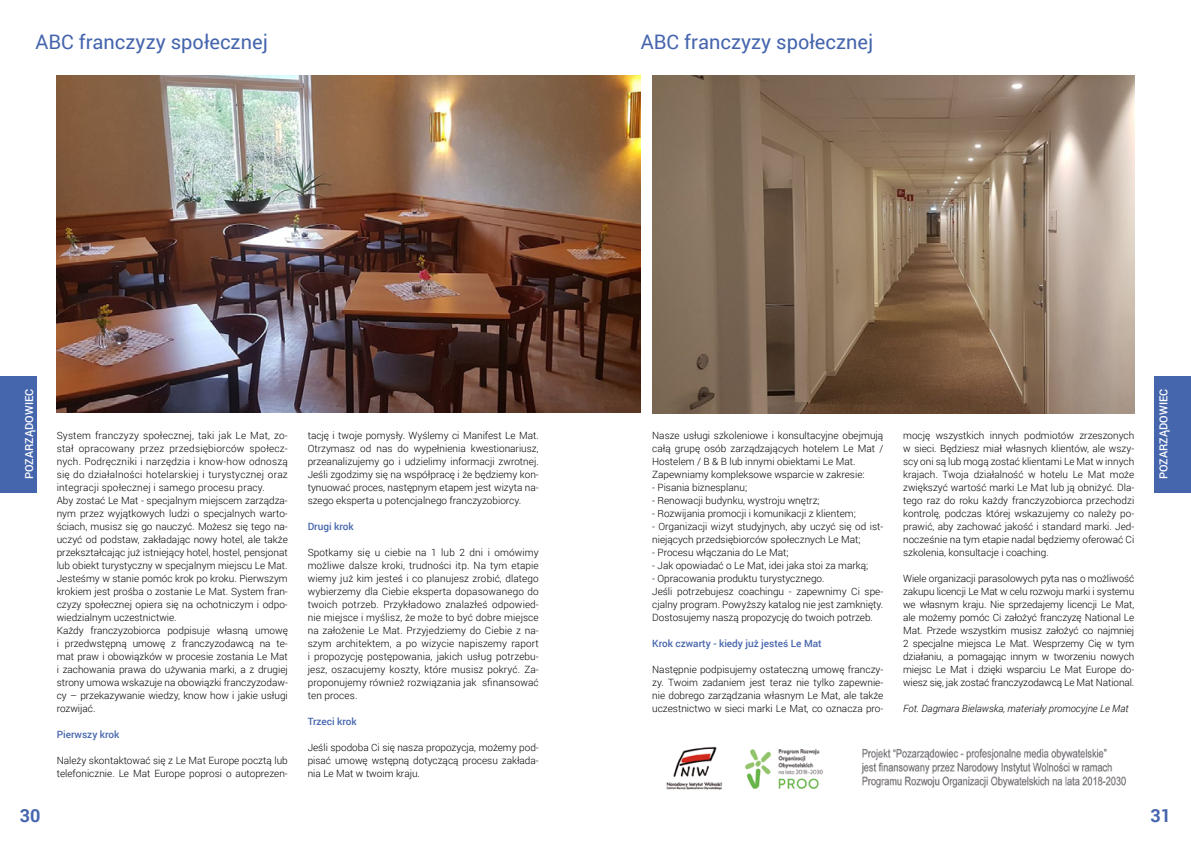
<style>
.page{position:relative;width:1191px;height:842px;background:#fff}
.page>*{position:absolute;margin:0;border:0;box-sizing:border-box;transform-origin:0 0}
.t1{font:20px "Roboto";color:#4565ad}
.t2{font:700 18px "Roboto";color:#4565ad}
.t3{font:500 11px "Roboto";color:#fff}
.t4{font:300 10px/13px "Roboto";color:#000;text-align:justify}
.t5{font:500 10px "Roboto";color:#4565ad}
.t6{font:italic 300 10px "Roboto";color:#000}
</style>
<div class="page">
<img style="left:666px;top:746px;width:460px;height:44px">
<img style="left:652px;top:75px;width:482px;height:338px">
<img style="left:57px;top:75px;width:584px;height:337px">
<div style="left:1154px;top:376px;width:37px;height:116px;background:#4565ad"></div>
<div style="left:0;top:376px;width:37px;height:116px;background:#4565ad"></div>
<h1 class="t1" style="left:35px;top:28px;width:234px">ABC franczyzy społecznej</h1>
<h1 class="t1" style="left:641px;top:28px;width:234px">ABC franczyzy społecznej</h1>
<p class="t3" style="left:21px;top:479px;width:92px;rotate:-90deg">POZARZĄDOWIEC</p>
<p class="t3" style="left:1155px;top:479px;width:92px;rotate:-90deg">POZARZĄDOWIEC</p>
<p class="t4" style="left:308px;top:429px;width:233px">tację i twoje pomysły. Wyślemy ci Manifest Le Mat.<br>Otrzymasz od nas do wypełnienia kwestionariusz, przeanalizujemy go i udzielimy informacji zwrotnej.<br>Jeśli zgodzimy się na współpracę i że będziemy kon&shy;tynuować proces, następnym etapem jest wizyta na&shy;szego eksperta u potencjalnego franczyzobiorcy.</p>
<p class="t5" style="left:308px;top:519px;width:48px">Drugi krok</p>
<p class="t4" style="left:308px;top:546px;width:233px">Spotkamy się u ciebie na 1 lub 2 dni i omówimy możliwe dalsze kroki, trudności itp. Na tym etapie wiemy już kim jesteś i co planujesz zrobić, dlatego wybierzemy dla Ciebie eksperta dopasowanego do twoich potrzeb. Przykładowo znalazłeś odpowied&shy;nie miejsce i myślisz, że może to być dobre miejsce na założenie Le Mat. Przyjedziemy do Ciebie z na&shy;szym architektem, a po wizycie napiszemy raport i propozycję postępowania, jakich usług potrzebu&shy;jesz, oszacujemy koszty, które musisz pokryć. Za&shy;proponujemy również rozwiązania jak sfinansować ten proces.</p>
<p class="t5" style="left:308px;top:714px;width:51px">Trzeci krok</p>
<p class="t4" style="left:308px;top:741px;width:233px">Jeśli spodoba Ci się nasza propozycja, możemy pod&shy;pisać umowę wstępną dotyczącą procesu zakłada&shy;nia Le Mat w twoim kraju.</p>
<p class="t4" style="left:57px;top:429px;width:233px;text-align:left">System franczyzy społecznej, taki jak Le Mat, zo&shy;stał opracowany przez przedsiębiorców społecz&shy;nych. Podręczniki i narzędzia i know-how odnoszą się do działalności hotelarskiej i turystycznej oraz integracji społecznej i samego procesu pracy.<br>Aby zostać Le Mat - specjalnym miejscem zarządza&shy;nym przez wyjątkowych ludzi o specjalnych warto&shy;ściach, musisz się go nauczyć. Możesz się tego na&shy;uczyć od podstaw, zakładając nowy hotel, ale także przekształcając już istniejący hotel, hostel, pensjonat lub obiekt turystyczny w specjalnym miejscu Le Mat.<br>Jesteśmy w stanie pomóc krok po kroku. Pierwszym krokiem jest prośba o zostanie Le Mat. System fran&shy;czyzy społecznej opiera się na ochotniczym i odpo&shy;wiedzialnym uczestnictwie.<br>Każdy franczyzobiorca podpisuje własną umowę i przedwstępną umowę z franczyzodawcą na te&shy;mat praw i obowiązków w procesie zostania Le Mat i zachowania prawa do używania marki, a z drugiej strony umowa wskazuje na obowiązki franczyzodaw&shy;cy – przekazywanie wiedzy, know how i jakie usługi rozwijać.</p>
<p class="t5" style="left:57px;top:727px;width:64px">Pierwszy krok</p>
<p class="t4" style="left:57px;top:754px;width:233px">Należy skontaktować się z Le Mat Europe pocztą lub telefonicznie. Le Mat Europe poprosi o autoprezen-</p>
<p class="t4" style="left:652px;top:429px;width:233px;text-align:left">Nasze usługi szkoleniowe i konsultacyjne obejmują całą grupę osób zarządzających hotelem Le Mat / Hostelem / B &amp; B lub innymi obiektami Le Mat.<br>Zapewniamy kompleksowe wsparcie w zakresie:</p>
<p class="t4" style="left:652px;top:481px;width:96px">- Pisania biznesplanu;</p>
<p class="t4" style="left:652px;top:494px;width:169px">- Renowacji budynku, wystroju wnętrz;</p>
<p class="t4" style="left:652px;top:507px;width:205px">- Rozwijania promocji i komunikacji z klientem;</p>
<p class="t4" style="left:652px;top:520px;width:233px">- Organizacji wizyt studyjnych, aby uczyć się od ist&shy;niejących przedsiębiorców społecznych Le Mat;</p>
<p class="t4" style="left:652px;top:546px;width:138px">- Procesu włączania do Le Mat;</p>
<p class="t4" style="left:652px;top:559px;width:218px">- Jak opowiadać o Le Mat, idei jaka stoi za marką;</p>
<p class="t4" style="left:652px;top:572px;width:233px;text-align:left">- Opracowania produktu turystycznego.<br>Jeśli potrzebujesz coachingu - zapewnimy Ci spe&shy;cjalny program. Powyższy katalog nie jest zamknięty.<br>Dostosujemy naszą propozycję do twoich potrzeb.</p>
<p class="t5" style="left:652px;top:636px;width:171px">Krok czwarty - kiedy już jesteś Le Mat</p>
<p class="t4" style="left:652px;top:663px;width:233px">Następnie podpisujemy ostateczną umowę franczy&shy;zy. Twoim zadaniem jest teraz nie tylko zapewnie&shy;nie dobrego zarządzania własnym Le Mat, ale także uczestnictwo w sieci marki Le Mat, co oznacza pro-</p>
<p class="t4" style="left:903px;top:429px;width:233px">mocję wszystkich innych podmiotów zrzeszonych w sieci. Będziesz miał własnych klientów, ale wszy&shy;scy oni są lub mogą zostać klientami Le Mat w innych krajach. Twoja działalność w hotelu Le Mat może zwiększyć wartość marki Le Mat lub ją obniżyć. Dla&shy;tego raz do roku każdy franczyzobiorca przechodzi kontrolę, podczas której wskazujemy co należy po&shy;prawić, aby zachować jakość i standard marki. Jed&shy;nocześnie na tym etapie nadal będziemy oferować Ci szkolenia, konsultacje i coaching.</p>
<p class="t4" style="left:903px;top:572px;width:233px">Wiele organizacji parasolowych pyta nas o możliwość zakupu licencji Le Mat w celu rozwoju marki i systemu we własnym kraju. Nie sprzedajemy licencji Le Mat, ale możemy pomóc Ci założyć franczyzę National Le Mat. Przede wszystkim musisz założyć co najmniej 2 specjalne miejsca Le Mat. Wesprzemy Cię w tym działaniu, a pomagając innym w tworzeniu nowych miejsc Le Mat i dzięki wsparciu Le Mat Europe do&shy;wiesz się, jak zostać franczyzodawcą Le Mat National.</p>
<p class="t6" style="left:903px;top:702px;width:227px">Fot. Dagmara Bielawska, materiały promocyjne Le Mat</p>
<h2 class="t2" style="left:20px;top:803px;width:22px">30</h2>
<h2 class="t2" style="left:1150px;top:803px;width:22px">31</h2>
</div>
